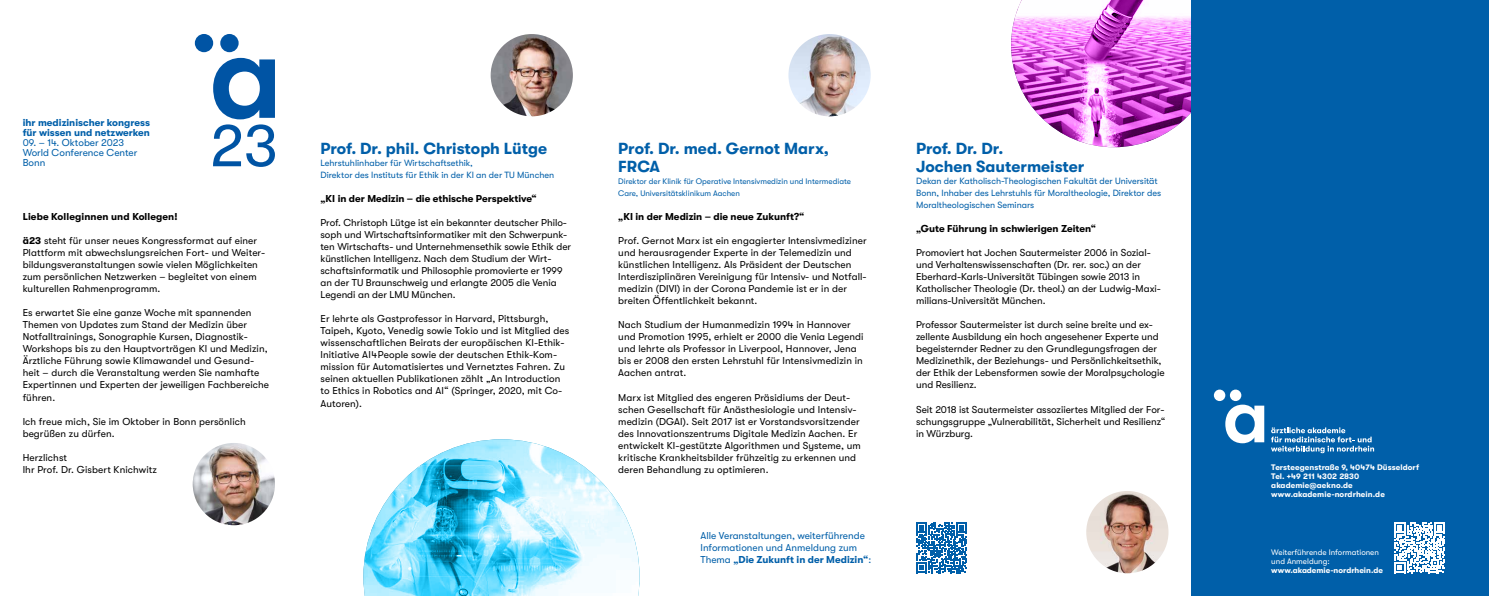
<style>
.page{position:relative;width:1489px;height:596px;background:#fff}
.page>*{position:absolute;margin:0;border:0;box-sizing:border-box;transform-origin:0 0}
.t1{font:700 16px/18px "GT Walsheim";color:#005fa9}
.t2{font:10px/12px "GT Walsheim";letter-spacing:.01em;color:#000}
.t3{font:10px/10px "GT Walsheim";color:#005fa9}
.t4{font:700 10px "GT Walsheim";color:#000}
.t5{font:700 10px/10px "GT Walsheim";color:#005fa9}
.t6{font:9px/12px "GT Walsheim";color:#005fa9}
.t7{font:700 8px/9px "GT Walsheim";letter-spacing:.01em;color:#fff}
.t8{font:8px/12px "GT Walsheim";color:#005fa9}
.t9{font:8px/9px "GT Walsheim";color:#fff}
.s1{font-weight:700}
</style>
<div class="page">
<svg style="left:1011px;top:0;width:180px;height:147px"></svg>
<svg style="left:363px;top:439px;width:276px;height:156px"></svg>
<img style="left:193px;top:442px;width:82px;height:83px;border-radius:41px">
<div style="left:1191px;top:0;width:297px;height:595px;background:#005fa9"></div>
<div style="left:220px;top:34px;width:19px;height:18px;background:#0054a4;border-radius:50%"></div>
<div style="left:195px;top:34px;width:18px;height:18px;background:#0054a4;border-radius:50%"></div>
<svg style="left:213px;top:58px;width:62px;height:109px"></svg>
<img style="left:490px;top:34px;width:83px;height:82px;border-radius:41px">
<img style="left:788px;top:34px;width:82px;height:82px;border-radius:41px">
<svg style="left:1271px;top:427px;width:102px;height:26px"></svg>
<div style="left:1229px;top:389px;width:12px;height:12px;background:#fff;border-radius:50%"></div>
<div style="left:1213px;top:389px;width:12px;height:12px;background:#fff;border-radius:50%"></div>
<svg style="left:1225px;top:404px;width:39px;height:39px"></svg>
<svg style="left:1394px;top:522px;width:50px;height:50px"></svg>
<img style="left:1086px;top:490px;width:82px;height:83px;border-radius:41px">
<svg style="left:916px;top:522px;width:50px;height:50px"></svg>
<p class="t5" style="left:23px;top:117px;width:129px">ihr medizinischer kongress für wissen und netzwerken</p>
<p class="t3" style="left:23px;top:137px;width:116px">09. – 14. Oktober 2023<br>World Conference Center<br>Bonn</p>
<h1 class="t1" style="left:320px;top:140px;width:228px">Prof. Dr. phil. Christoph Lütge</h1>
<p class="t6" style="left:320px;top:157px;width:235px">Lehrstuhlinhaber für Wirtschaftsethik,<br>Direktor des Instituts für Ethik in der KI an der TU München</p>
<p class="t4" style="left:320px;top:193px;width:218px">„KI in der Medizin – die ethische Perspektive“</p>
<p class="t2" style="left:320px;top:217px;width:252px">Prof. Christoph Lütge ist ein bekannter deutscher Philo&shy;soph und Wirtschaftsinformatiker mit den Schwerpunk&shy;ten Wirtschafts- und Unternehmensethik sowie Ethik der künstlichen Intelligenz. Nach dem Studium der Wirt&shy;schaftsinformatik und Philosophie promovierte er 1999 an der TU Braunschweig und erlangte 2005 die Venia Legendi an der LMU München.</p>
<p class="t2" style="left:320px;top:313px;width:250px">Er lehrte als Gastprofessor in Harvard, Pittsburgh, Taipeh, Kyoto, Venedig sowie Tokio und ist Mitglied des wissenschaftlichen Beirats der europäischen KI-Ethik-Initiative AI4People sowie der deutschen Ethik-Kom&shy;mission für Automatisiertes und Vernetztes Fahren. Zu seinen aktuellen Publikationen zählt „An Introduction to Ethics in Robotics and AI“ (Springer, 2020, mit Co-Autoren).</p>
<p class="t4" style="left:23px;top:211px;width:156px">Liebe Kolleginnen und Kollegen!</p>
<p class="t2" style="left:23px;top:235px;width:244px"><span class="s1">ä23</span> steht für unser neues Kongressformat auf einer Plattform mit abwechslungsreichen Fort- und Weiter&shy;bildungsveranstaltungen sowie vielen Möglichkeiten zum persönlichen Netzwerken – begleitet von einem kulturellen Rahmenprogramm.</p>
<p class="t2" style="left:23px;top:307px;width:248px">Es erwartet Sie eine ganze Woche mit spannenden Themen von Updates zum Stand der Medizin über Notfalltrainings, Sonographie Kursen, Diagnostik-Workshops bis zu den Hauptvorträgen KI und Medizin, Ärztliche Führung sowie Klimawandel und Gesund&shy;heit – durch die Veranstaltung werden Sie namhafte Expertinnen und Experten der jeweiligen Fachbereiche führen.</p>
<p class="t2" style="left:23px;top:415px;width:225px">Ich freue mich, Sie im Oktober in Bonn persönlich begrüßen zu dürfen.</p>
<p class="t2" style="left:23px;top:451px;width:136px">Herzlichst<br>Ihr Prof. Dr. Gisbert Knichwitz</p>
<h1 class="t1" style="left:618px;top:140px;width:212px">Prof. Dr. med. Gernot Marx,<br>FRCA</h1>
<p class="t8" style="left:618px;top:175px;width:234px">Direktor der Klinik für Operative Intensivmedizin und Intermediate<br>Care, Universitätsklinikum Aachen</p>
<p class="t4" style="left:618px;top:211px;width:187px">„KI in der Medizin – die neue Zukunft?“</p>
<p class="t2" style="left:618px;top:235px;width:250px">Prof. Gernot Marx ist ein engagierter Intensivmediziner und herausragender Experte in der Telemedizin und künstlichen Intelligenz. Als Präsident der Deutschen Interdisziplinären Vereinigung für Intensiv- und Notfall&shy;medizin (DIVI) in der Corona Pandemie ist er in der breiten Öffentlichkeit bekannt.</p>
<p class="t2" style="left:618px;top:319px;width:247px">Nach Studium der Humanmedizin 1994 in Hannover und Promotion 1995, erhielt er 2000 die Venia Legendi und lehrte als Professor in Liverpool, Hannover, Jena bis er 2008 den ersten Lehrstuhl für Intensivmedizin in Aachen antrat.</p>
<p class="t2" style="left:618px;top:391px;width:244px">Marx ist Mitglied des engeren Präsidiums der Deut&shy;schen Gesellschaft für Anästhesiologie und Intensiv&shy;medizin (DGAI). Seit 2017 ist er Vorstandsvorsitzender des Innovationszentrums Digitale Medizin Aachen. Er entwickelt KI-gestützte Algorithmen und Systeme, um kritische Krankheitsbilder frühzeitig zu erkennen und deren Behandlung zu optimieren.</p>
<p class="t3" style="left:700px;top:529px;width:172px;line-height:12px">Alle Veranstaltungen, weiterführende<br>Informationen und Anmeldung zum<br>Thema <span class="s1">„Die Zukunft in der Medizin“</span>:</p>
<h1 class="t1" style="left:916px;top:140px;width:170px">Prof. Dr. Dr.<br>Jochen Sautermeister</h1>
<p class="t6" style="left:916px;top:175px;width:246px">Dekan der Katholisch-Theologischen Fakultät der Universität<br>Bonn, Inhaber des Lehrstuhls für Moraltheologie, Direktor des<br>Moraltheologischen Seminars</p>
<p class="t4" style="left:916px;top:223px;width:181px">„Gute Führung in schwierigen Zeiten“</p>
<p class="t2" style="left:916px;top:247px;width:246px">Promoviert hat Jochen Sautermeister 2006 in Sozial&shy;und Verhaltenswissenschaften (Dr. rer. soc.) an der Eberhard-Karls-Universität Tübingen sowie 2013 in Katholischer Theologie (Dr. theol.) an der Ludwig-Maxi&shy;milians-Universität München.</p>
<p class="t2" style="left:916px;top:319px;width:250px">Professor Sautermeister ist durch seine breite und ex&shy;zellente Ausbildung ein hoch angesehener Experte und begeisternder Redner zu den Grundlegungsfragen der Medizinethik, der Beziehungs- und Persönlichkeitsethik, der Ethik der Lebensformen sowie der Moralpsychologie und Resilienz.</p>
<p class="t2" style="left:916px;top:403px;width:251px;text-align:justify">Seit 2018 ist Sautermeister assoziiertes Mitglied der For&shy;schungsgruppe „Vulnerabilität, Sicherheit und Resilienz“ in Würzburg.</p>
<p class="t7" style="left:1271px;top:462px;width:149px">Tersteegenstraße 9, 40474 Düsseldorf<br>Tel. +49 211 4302 2830 akademie@aekno.de www.akademie-nordrhein.de</p>
<p class="t9" style="left:1271px;top:547px;width:109px">Weiterführende Informationen und Anmeldung:</p>
<p class="t7" style="left:1271px;top:565px;width:113px">www.akademie-nordrhein.de</p>
</div>
